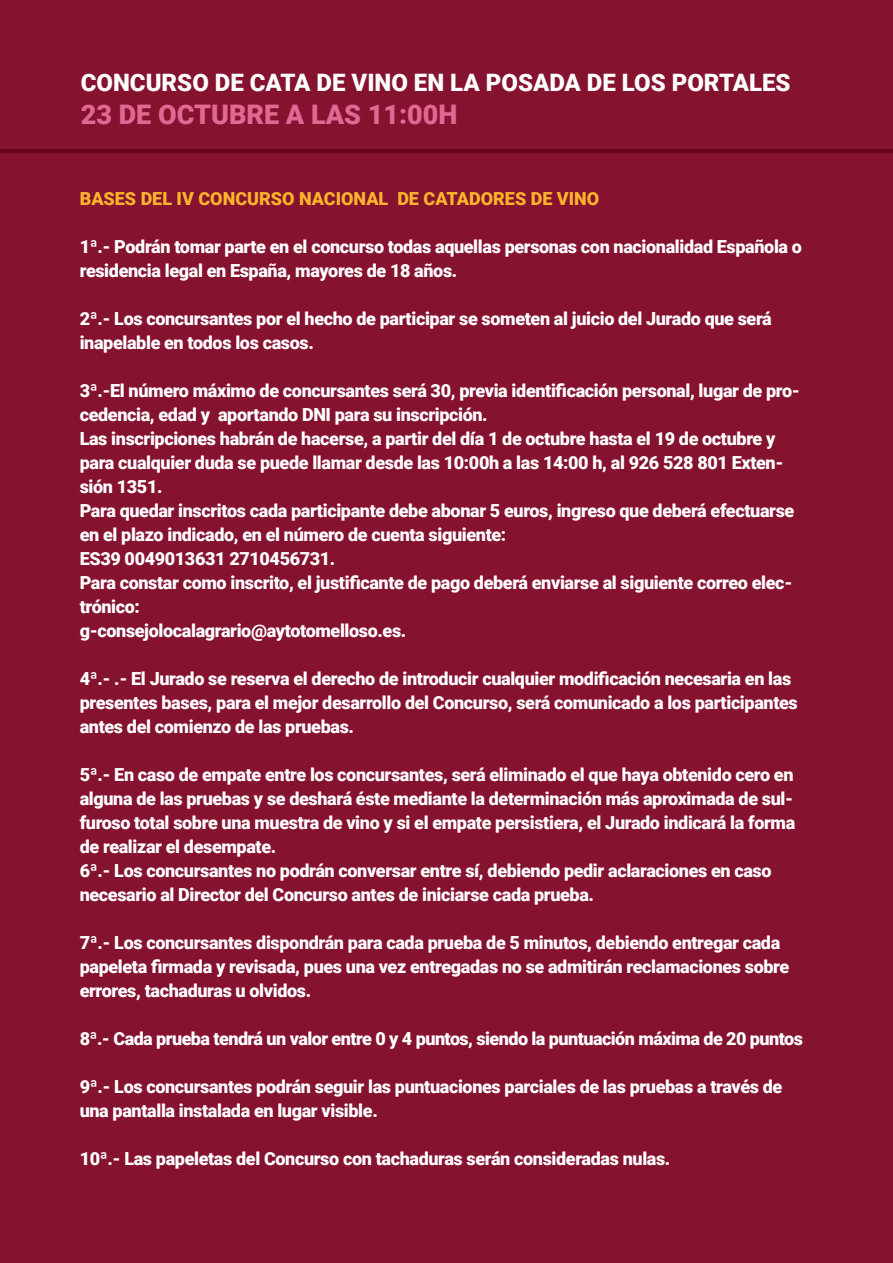
<style>
.page{position:relative;width:893px;height:1263px;background:#85122e}
.page>*{position:absolute;margin:0;border:0;box-sizing:border-box;transform-origin:0 0}
.t1{font:900 27px "Roboto";color:#e06893}
.t2{font:900 24px "Roboto";color:#fff}
.t3{font:900 18px/24px "Roboto";letter-spacing:-.02em;color:#fff}
.t4{font:900 18px "Roboto";color:#fcb32c}
</style>
<div class="page">
<hr style="left:0;top:150px;width:893px;height:3px;background:#69021e">
<p class="t2" style="left:81px;top:66px;width:711px">CONCURSO DE CATA DE VINO EN LA POSADA DE LOS PORTALES</p>
<p class="t1" style="left:81px;top:95px;width:378px">23 DE OCTUBRE A LAS 11:00H</p>
<p class="t4" style="left:80px;top:186px;width:521px">BASES DEL IV CONCURSO NACIONAL DE CATADORES DE VINO</p>
<p class="t3" style="left:80px;top:234px;width:724px">1ª.- Podrán tomar parte en el concurso todas aquellas personas con nacionalidad Española o residencia legal en España, mayores de 18 años.</p>
<p class="t3" style="left:80px;top:306px;width:694px">2ª.- Los concursantes por el hecho de participar se someten al juicio del Jurado que será inapelable en todos los casos.</p>
<p class="t3" style="left:80px;top:378px;width:722px">3ª.-El número máximo de concursantes será 30, previa identificación personal, lugar de pro&shy;cedencia, edad y aportando DNI para su inscripción.</p>
<p class="t3" style="left:80px;top:426px;width:705px">Las inscripciones habrán de hacerse, a partir del día 1 de octubre hasta el 19 de octubre y para cualquier duda se puede llamar desde las 10:00h a las 14:00 h, al 926 528 801 Exten&shy;sión 1351.</p>
<p class="t3" style="left:80px;top:498px;width:716px">Para quedar inscritos cada participante debe abonar 5 euros, ingreso que deberá efectuarse en el plazo indicado, en el número de cuenta siguiente:</p>
<p class="t3" style="left:80px;top:546px;width:257px">ES39 0049013631 2710456731.</p>
<p class="t3" style="left:80px;top:570px;width:714px">Para constar como inscrito, el justificante de pago deberá enviarse al siguiente correo elec&shy;trónico:</p>
<p class="t3" style="left:80px;top:618px;width:328px">g-consejolocalagrario@aytotomelloso.es.</p>
<p class="t3" style="left:80px;top:666px;width:720px">4ª.- .- El Jurado se reserva el derecho de introducir cualquier modificación necesaria en las presentes bases, para el mejor desarrollo del Concurso, será comunicado a los participantes antes del comienzo de las pruebas.</p>
<p class="t3" style="left:80px;top:762px;width:717px;text-align:justify">5ª.- En caso de empate entre los concursantes, será eliminado el que haya obtenido cero en alguna de las pruebas y se deshará éste mediante la determinación más aproximada de sul&shy;furoso total sobre una muestra de vino y si el empate persistiera, el Jurado indicará la forma de realizar el desempate.</p>
<p class="t3" style="left:80px;top:858px;width:693px">6ª.- Los concursantes no podrán conversar entre sí, debiendo pedir aclaraciones en caso necesario al Director del Concurso antes de iniciarse cada prueba.</p>
<p class="t3" style="left:80px;top:930px;width:711px">7ª.- Los concursantes dispondrán para cada prueba de 5 minutos, debiendo entregar cada papeleta firmada y revisada, pues una vez entregadas no se admitirán reclamaciones sobre errores, tachaduras u olvidos.</p>
<p class="t3" style="left:80px;top:1026px;width:725px">8ª.- Cada prueba tendrá un valor entre 0 y 4 puntos, siendo la puntuación máxima de 20 puntos</p>
<p class="t3" style="left:80px;top:1074px;width:704px">9ª.- Los concursantes podrán seguir las puntuaciones parciales de las pruebas a través de una pantalla instalada en lugar visible.</p>
<p class="t3" style="left:80px;top:1146px;width:592px">10ª.- Las papeletas del Concurso con tachaduras serán consideradas nulas.</p>
</div>
